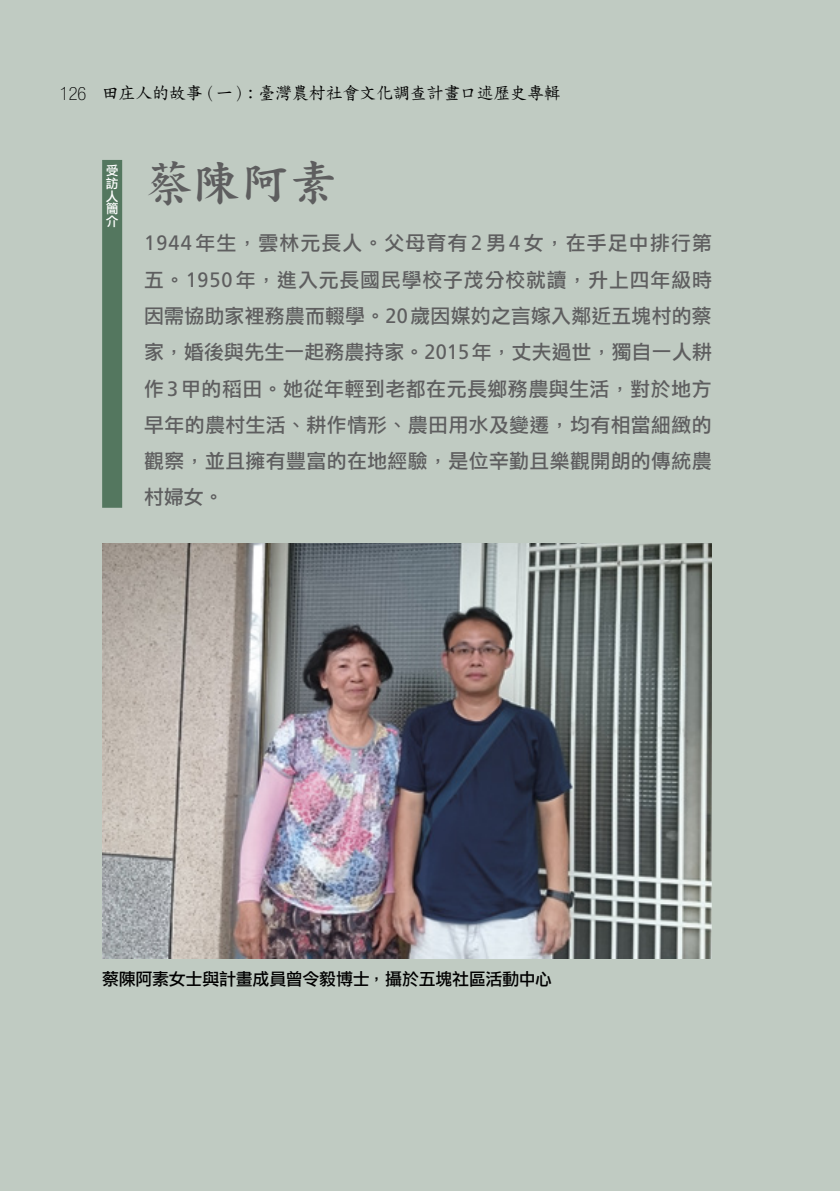
<style>
.page{position:relative;width:840px;height:1191px;background:#fff}
.page>*{position:absolute;margin:0;border:0;box-sizing:border-box;transform-origin:0 0}
.t1{font:48.2px "DF Kai Shu Std W7";color:#5e5e5f}
.t2{font:19.8px/36.4px "DF Li Hei Std W5";letter-spacing:.02em;color:#5e5e5f;text-align:justify}
.t3{font:17px "DF Li Kai Shu Std W5";letter-spacing:-.015em;color:#000}
.t4{font:17px "DF Li Hei Std W5";letter-spacing:-.02em;color:#000}
.t5{font:12.8px/12.8px "DF Li Hei Std W5";color:#fff;text-align:justify}
.s1{font-family:"Helvetica Neue LT Std";font-weight:100;font-stretch:condensed;font-size:18.4px}
.s2{font-family:"AR Ming B5";font-weight:500}
.s3{font-family:"Frutiger LT Std";font-size:20.8px}
</style>
<div class="page">
<div style="left:0;top:0;width:838px;height:1191px;background:#c0cbc2"></div>
<div style="left:102px;top:160px;width:20px;height:348px;background:#54775f"></div>
<img style="left:102px;top:544px;width:609px;height:414px">
<p class="t3" style="left:60px;top:84px;width:502px"><span class="s1">126</span> 田庄人的故事<span class="s2">（</span>一<span class="s2">）：</span>臺灣農村社會文化調查計畫口述歷史專輯</p>
<p class="t5" style="left:106px;top:164px;width:14px">受訪人簡介</p>
<h1 class="t1" style="left:144px;top:157px;width:194px">蔡陳阿素</h1>
<p class="t2" style="left:144px;top:225px;width:569px"><span class="s3">1944</span> 年生，雲林元長人。父母育有 <span class="s3">2</span> 男 <span class="s3">4</span> 女，在手足中排行第五。<span class="s3">1950</span> 年，進入元長國民學校子茂分校就讀，升上四年級時因需協助家裡務農而輟學。<span class="s3">20</span>歲因媒妁之言嫁入鄰近五塊村的蔡家，婚後與先生一起務農持家。<span class="s3">2015</span>年，丈夫過世，獨自一人耕作<span class="s3">3</span>甲的稻田。她從年輕到老都在元長鄉務農與生活，對於地方早年的農村生活、耕作情形、農田用水及變遷，均有相當細緻的觀察，並且擁有豐富的在地經驗，是位辛勤且樂觀開朗的傳統農村婦女。</p>
<p class="t4" style="left:102px;top:969px;width:451px">蔡陳阿素女士與計畫成員曾令毅博士，攝於五塊社區活動中心</p>
</div>
